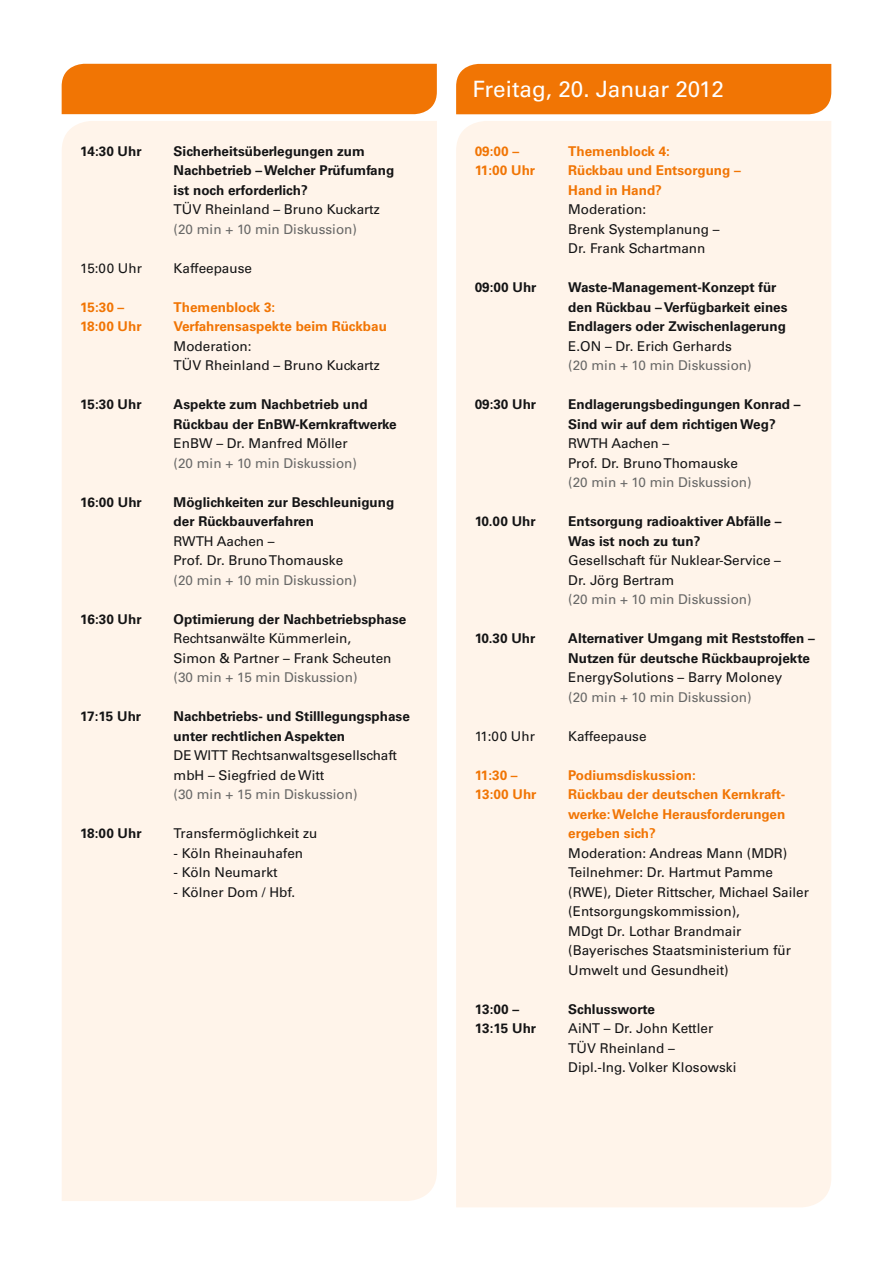
<style>
.page{position:relative;width:893px;height:1263px;background:#fff}
.page>*{position:absolute;margin:0;border:0;box-sizing:border-box;transform-origin:0 0}
.t1{font:22.5px "Univers LT Std";color:#fff}
.t2{font:13.5px/19.5px "Univers LT Std";color:#141415}
.t3{font:700 13.5px/19.5px "Univers LT Std";color:#141415}
.t4{font:700 13.5px/19.5px "Univers LT Std";color:#f17504}
.t5{font:13.5px "Univers LT Std";color:#686867}
</style>
<div class="page">
<div style="left:62px;top:121px;width:375px;height:1080px;background:#fff4ea"></div>
<div style="left:456px;top:121px;width:375px;height:1086px;background:#fff4ea"></div>
<div style="left:62px;top:64px;width:375px;height:50px;background:#f17504"></div>
<div style="left:456px;top:64px;width:375px;height:50px;background:#f17504"></div>
<p class="t3" style="left:80px;top:141px;width:63px">14:30 Uhr</p>
<p class="t3" style="left:174px;top:141px;width:222px">Sicherheitsüberlegungen zum<br>Nachbetrieb – Welcher Prüfumfang ist noch erforderlich?</p>
<p class="t2" style="left:174px;top:200px;width:208px">TÜV Rheinland – Bruno Kuckartz</p>
<p class="t5" style="left:174px;top:221px;width:185px">(20 min + 10 min Diskussion)</p>
<p class="t2" style="left:80px;top:258px;width:63px">15:00 Uhr</p>
<p class="t2" style="left:174px;top:258px;width:80px">Kaffeepause</p>
<p class="t4" style="left:80px;top:297px;width:46px">15:30 –</p>
<p class="t4" style="left:174px;top:297px;width:103px">Themenblock 3:</p>
<p class="t4" style="left:80px;top:317px;width:63px">18:00 Uhr</p>
<p class="t4" style="left:174px;top:317px;width:215px">Verfahrensaspekte beim Rückbau</p>
<p class="t2" style="left:174px;top:336px;width:208px">Moderation:<br>TÜV Rheinland – Bruno Kuckartz</p>
<p class="t3" style="left:80px;top:395px;width:63px">15:30 Uhr</p>
<p class="t3" style="left:174px;top:395px;width:225px">Aspekte zum Nachbetrieb und<br>Rückbau der EnBW-Kernkraftwerke</p>
<p class="t2" style="left:174px;top:434px;width:176px">EnBW – Dr. Manfred Möller</p>
<p class="t5" style="left:174px;top:455px;width:185px">(20 min + 10 min Diskussion)</p>
<p class="t3" style="left:80px;top:492px;width:63px">16:00 Uhr</p>
<p class="t3" style="left:174px;top:492px;width:222px">Möglichkeiten zur Beschleunigung der Rückbauverfahren</p>
<p class="t2" style="left:174px;top:531px;width:171px">RWTH Aachen –<br>Prof. Dr. Bruno Thomauske</p>
<p class="t5" style="left:174px;top:572px;width:185px">(20 min + 10 min Diskussion)</p>
<p class="t3" style="left:80px;top:609px;width:63px">16:30 Uhr</p>
<p class="t3" style="left:174px;top:609px;width:234px">Optimierung der Nachbetriebsphase</p>
<p class="t2" style="left:174px;top:629px;width:219px">Rechtsanwälte Kümmerlein,<br>Simon &amp; Partner – Frank Scheuten</p>
<p class="t5" style="left:174px;top:669px;width:185px">(30 min + 15 min Diskussion)</p>
<p class="t3" style="left:80px;top:707px;width:63px">17:15 Uhr</p>
<p class="t3" style="left:174px;top:707px;width:238px">Nachbetriebs- und Stilllegungsphase unter rechtlichen Aspekten</p>
<p class="t2" style="left:174px;top:746px;width:225px">DE WITT Rechtsanwaltsgesellschaft mbH – Siegfried de Witt</p>
<p class="t5" style="left:174px;top:786px;width:185px">(30 min + 15 min Diskussion)</p>
<p class="t3" style="left:80px;top:824px;width:63px">18:00 Uhr</p>
<p class="t2" style="left:174px;top:824px;width:145px">Transfermöglichkeit zu</p>
<p class="t2" style="left:174px;top:843px;width:131px">- Köln Rheinauhafen</p>
<p class="t2" style="left:174px;top:863px;width:105px">- Köln Neumarkt</p>
<p class="t2" style="left:174px;top:882px;width:123px">- Kölner Dom / Hbf.</p>
<h1 class="t1" style="left:472px;top:76px;width:253px">Freitag, 20. Januar 2012</h1>
<p class="t4" style="left:475px;top:141px;width:46px">09:00 –</p>
<p class="t4" style="left:568px;top:141px;width:103px">Themenblock 4:</p>
<p class="t4" style="left:475px;top:161px;width:62px">11:00 Uhr</p>
<p class="t4" style="left:568px;top:161px;width:174px">Rückbau und Entsorgung –<br>Hand in Hand?</p>
<p class="t2" style="left:568px;top:200px;width:153px">Moderation:<br>Brenk Systemplanung –<br>Dr. Frank Schartmann</p>
<p class="t3" style="left:475px;top:278px;width:63px">09:00 Uhr</p>
<p class="t3" style="left:568px;top:278px;width:221px">Waste-Management-Konzept für den Rückbau – Verfügbarkeit eines<br>Endlagers oder Zwischenlagerung</p>
<p class="t2" style="left:568px;top:336px;width:165px">E.ON – Dr. Erich Gerhards</p>
<p class="t5" style="left:568px;top:357px;width:185px">(20 min + 10 min Diskussion)</p>
<p class="t3" style="left:475px;top:395px;width:63px">09:30 Uhr</p>
<p class="t3" style="left:568px;top:395px;width:234px">Endlagerungsbedingungen Konrad –<br>Sind wir auf dem richtigen Weg?</p>
<p class="t2" style="left:568px;top:434px;width:171px">RWTH Aachen –<br>Prof. Dr. Bruno Thomauske</p>
<p class="t5" style="left:568px;top:474px;width:185px">(20 min + 10 min Diskussion)</p>
<p class="t3" style="left:475px;top:512px;width:62px">10.00 Uhr</p>
<p class="t3" style="left:568px;top:512px;width:215px">Entsorgung radioaktiver Abfälle –<br>Was ist noch zu tun?</p>
<p class="t2" style="left:568px;top:551px;width:214px">Gesellschaft für Nuklear-Service –<br>Dr. Jörg Bertram</p>
<p class="t5" style="left:568px;top:591px;width:185px">(20 min + 10 min Diskussion)</p>
<p class="t3" style="left:475px;top:629px;width:62px">10.30 Uhr</p>
<p class="t3" style="left:568px;top:629px;width:248px">Alternativer Umgang mit Reststoffen –<br>Nutzen für deutsche Rückbauprojekte</p>
<p class="t2" style="left:568px;top:668px;width:215px">EnergySolutions – Barry Moloney</p>
<p class="t5" style="left:568px;top:689px;width:185px">(20 min + 10 min Diskussion)</p>
<p class="t2" style="left:475px;top:726px;width:62px">11:00 Uhr</p>
<p class="t2" style="left:568px;top:726px;width:80px">Kaffeepause</p>
<p class="t4" style="left:475px;top:765px;width:44px">11:30 –</p>
<p class="t4" style="left:568px;top:765px;width:129px">Podiumsdiskussion:</p>
<p class="t4" style="left:475px;top:785px;width:63px">13:00 Uhr</p>
<p class="t4" style="left:568px;top:785px;width:219px;text-align:justify">Rückbau der deutschen Kernkraft&shy;werke: Welche Herausforderungen ergeben sich?</p>
<p class="t2" style="left:568px;top:843px;width:242px">Moderation: Andreas Mann (MDR)<br>Teilnehmer: Dr. Hartmut Pamme (RWE), Dieter Rittscher, Michael Sailer (Entsorgungskommission),<br>MDgt Dr. Lothar Brandmair (Bayerisches Staatsministerium für<br>Umwelt und Gesundheit)</p>
<p class="t3" style="left:475px;top:999px;width:46px">13:00 –</p>
<p class="t3" style="left:568px;top:999px;width:88px">Schlussworte</p>
<p class="t3" style="left:475px;top:1019px;width:63px">13:15 Uhr</p>
<p class="t2" style="left:568px;top:1019px;width:170px">AiNT – Dr. John Kettler<br>TÜV Rheinland –<br>Dipl.-Ing. Volker Klosowski</p>
</div>
